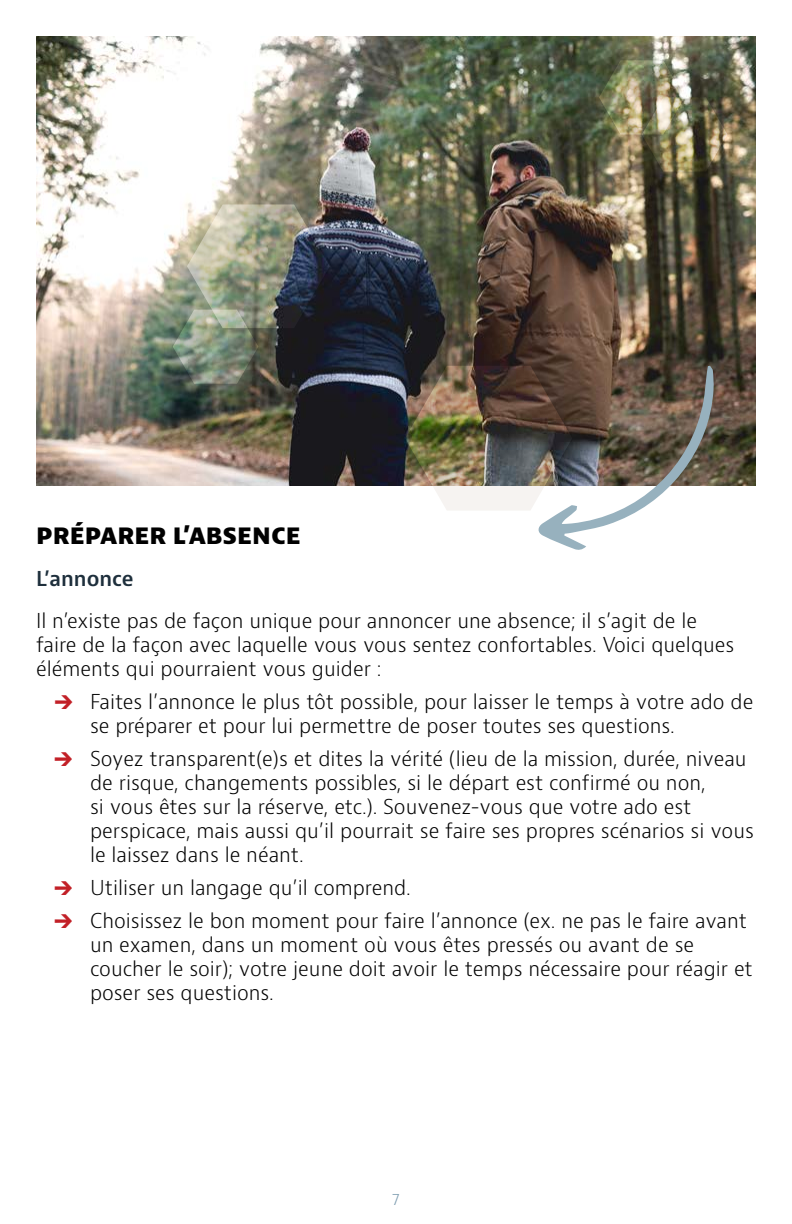
<style>
.page{position:relative;width:792px;height:1224px;background:#fff}
.page>*{position:absolute;margin:0;border:0;box-sizing:border-box;transform-origin:0 0}
.t1{font:800 24px "Bernino Sans";color:#000}
.t2{font:300 20px/24px "Bernino Sans";color:#000}
.t3{font:600 20px "Bernino Sans";color:#1e2f3c}
.t4{font:300 16px "Bernino Sans";color:#7b9baf}
.s1{font-weight:800;color:#c22027}
</style>
<div class="page">
<img style="left:36px;top:36px;width:720px;height:449px">
<img style="left:405px;top:366px;width:309px;height:184px">
<img style="left:599px;top:60px;width:128px;height:112px">
<img style="left:173px;top:204px;width:157px;height:180px">
<p class="t1" style="left:36px;top:519px;width:266px">PRÉPARER L’ABSENCE</p>
<p class="t3" style="left:36px;top:565px;width:99px">L’annonce</p>
<p class="t2" style="left:36px;top:609px;width:700px">Il n’existe pas de façon unique pour annoncer une absence; il s’agit de le faire de la façon avec laquelle vous vous sentez confortables. Voici quelques éléments qui pourraient vous guider :</p>
<p class="t2" style="left:90px;top:690px;width:665px;text-indent:-36px"><span class="s1">→</span> Faites l’annonce le plus tôt possible, pour laisser le temps à votre ado de se préparer et pour lui permettre de poser toutes ses questions.</p>
<p class="t2" style="left:90px;top:747px;width:665px;text-indent:-36px"><span class="s1">→</span> Soyez transparent(e)s et dites la vérité (lieu de la mission, durée, niveau de risque, changements possibles, si le départ est confirmé ou non,<br>si vous êtes sur la réserve, etc.). Souvenez-vous que votre ado est perspicace, mais aussi qu’il pourrait se faire ses propres scénarios si vous le laissez dans le néant.</p>
<p class="t2" style="left:54px;top:876px;width:358px"><span class="s1">→</span> Utiliser un langage qu’il comprend.</p>
<p class="t2" style="left:90px;top:909px;width:664px;text-indent:-36px"><span class="s1">→</span> Choisissez le bon moment pour faire l’annonce (ex. ne pas le faire avant un examen, dans un moment où vous êtes pressés ou avant de se coucher le soir); votre jeune doit avoir le temps nécessaire pour réagir et poser ses questions.</p>
<p class="t4" style="left:392px;top:1189px;width:9px">7</p>
</div>
